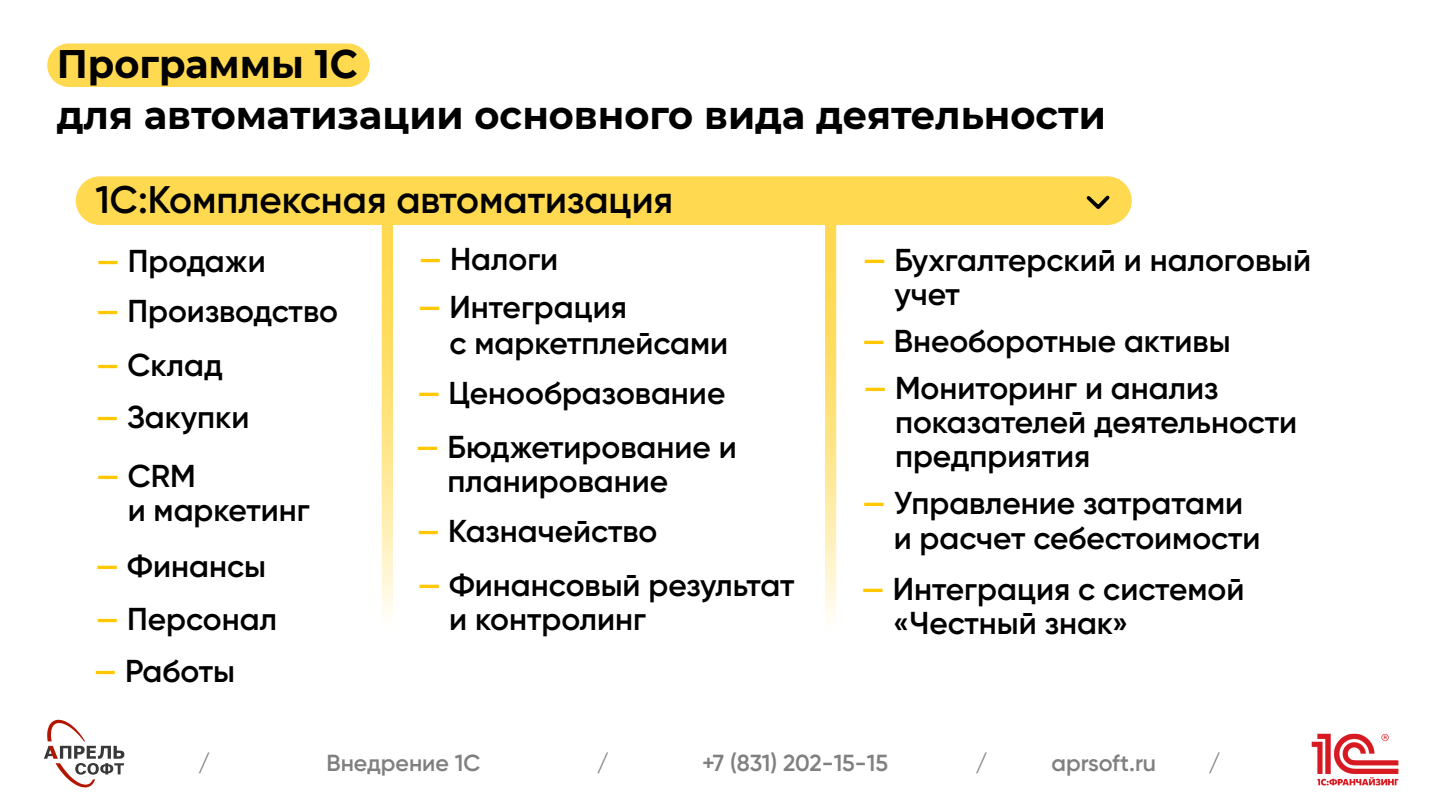
<style>
.page{position:relative;width:1440px;height:810px;background:#fff}
.page>*{position:absolute;margin:0;border:0;box-sizing:border-box;transform-origin:0 0}
.t1{font:700 39.75px/51.1px "Montserrat";color:#000;scale:.96 1}
.t2{font:600 38.4px "Gilroy";color:#000}
.t3{font:600 31.65px/34.2px "Gilroy";color:#000}
.t4{font:600 23.25px "Gilroy";color:#808080}
.s1{font-size:31.2px;color:#ffc800}
.s2{color:#ffc800}
</style>
<div class="page">
<svg style="left:44px;top:719px;width:80px;height:69px"></svg>
<img style="left:1311px;top:733px;width:88px;height:53px">
<div style="left:76px;top:176px;width:1056px;height:49px;background:#ffd94f;border-radius:24px"></div>
<svg style="left:1086px;top:195px;width:24px;height:14px"></svg>
<svg style="left:382px;top:211px;width:11px;height:424px;background:#ffe68c"></svg>
<svg style="left:825px;top:214px;width:11px;height:425px;background:#ffe68c"></svg>
<div style="left:47px;top:44px;width:323px;height:43px;background:#ffd94f;border-radius:22px"></div>
<p class="t1" style="left:57px;top:36px;width:1094px">Программы 1С<br>для автоматизации основного вида деятельности</p>
<p class="t2" style="left:96px;top:175px;width:579px">1С:Комплексная автоматизация</p>
<p class="t3" style="left:97px;top:243px;width:171px"><span class="s1">—</span> Продажи</p>
<p class="t3" style="left:96px;top:294px;width:243px"><span class="s1">—</span> Производство</p>
<p class="t3" style="left:96px;top:348px;width:128px"><span class="s1">—</span> Склад</p>
<p class="t3" style="left:96px;top:400px;width:155px"><span class="s1">—</span> Закупки</p>
<p class="t3" style="left:128px;top:458px;width:183px;text-indent:-32px"><span class="s2">—</span> CRM<br>и маркетинг</p>
<p class="t3" style="left:96px;top:548px;width:172px"><span class="s2">—</span> Финансы</p>
<p class="t3" style="left:96px;top:601px;width:183px"><span class="s1">—</span> Персонал</p>
<p class="t3" style="left:94px;top:654px;width:143px"><span class="s1">—</span> Работы</p>
<p class="t3" style="left:419px;top:241px;width:141px"><span class="s1">—</span> Налоги</p>
<p class="t3" style="left:449px;top:288px;width:280px;line-height:36.2px;text-indent:-32px"><span class="s2">—</span> Интеграция<br>с маркетплейсами</p>
<p class="t3" style="left:417px;top:376px;width:310px"><span class="s2">—</span> Ценообразование</p>
<p class="t3" style="left:448px;top:430px;width:291px;text-indent:-32px"><span class="s2">—</span> Бюджетирование и планирование</p>
<p class="t3" style="left:417px;top:513px;width:242px"><span class="s1">—</span> Казначейство</p>
<p class="t3" style="left:449px;top:567px;width:347px;text-indent:-32px"><span class="s2">—</span> Финансовый результат и контролинг</p>
<p class="t3" style="left:894px;top:242px;width:418px;text-indent:-32px"><span class="s2">—</span> Бухгалтерский и налоговый учет</p>
<p class="t3" style="left:862px;top:324px;width:370px"><span class="s2">—</span> Внеоборотные активы</p>
<p class="t3" style="left:895px;top:371px;width:404px;text-indent:-32px"><span class="s2">—</span> Мониторинг и анализ показателей деятельности предприятия</p>
<p class="t3" style="left:894px;top:486px;width:368px;text-indent:-32px"><span class="s2">—</span> Управление затратами и расчет себестоимости</p>
<p class="t3" style="left:893px;top:572px;width:353px;text-indent:-32px"><span class="s2">—</span> Интеграция с системой «Честный знак»</p>
<p class="t4" style="left:198px;top:749px;width:14px">/</p>
<p class="t4" style="left:327px;top:749px;width:156px">Внедрение 1С</p>
<p class="t4" style="left:597px;top:749px;width:14px">/</p>
<p class="t4" style="left:702px;top:749px;width:188px">+7 (831) 202-15-15</p>
<p class="t4" style="left:975px;top:749px;width:14px">/</p>
<p class="t4" style="left:1052px;top:749px;width:106px">aprsoft.ru</p>
<p class="t4" style="left:1209px;top:749px;width:14px">/</p>
</div>
